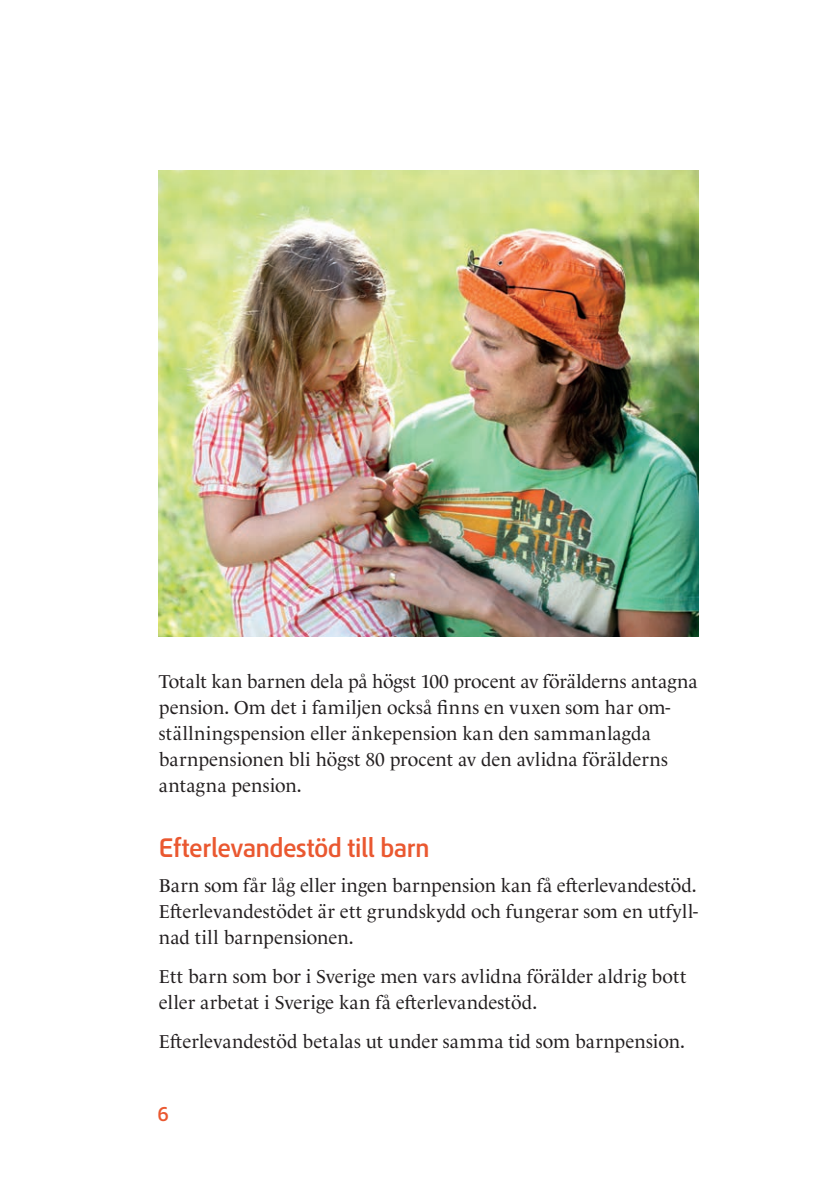
<style>
.page{position:relative;width:840px;height:1191px;background:#fff}
.page>*{position:absolute;margin:0;border:0;box-sizing:border-box;transform-origin:0 0}
.t1{font:500 24px "Pensio Sans";letter-spacing:-.01em;color:#ea5830}
.t2{font:19px/26px "Le Monde Livre Ptf";color:#231f20}
.t3{font:500 18px "Pensio Sans";color:#ea5830}
</style>
<div class="page">
<img style="left:159px;top:170px;width:538px;height:466px">
<p class="t2" style="left:159px;top:666px;width:539px">Totalt kan barnen dela på högst 100 procent av förälderns antagna pension. Om det i familjen också finns en vuxen som har om&shy;ställningspension eller änkepension kan den sammanlagda barnpensionen bli högst 80 procent av den avlidna förälderns antagna pension.</p>
<h3 class="t1" style="left:159px;top:830px;width:272px">Efterlevandestöd till barn</h3>
<p class="t2" style="left:159px;top:870px;width:540px;text-align:justify">Barn som får låg eller ingen barnpension kan få efter levande stöd.<br>Efterlevandestödet är ett grundskydd och fungerar som en utfyll&shy;nad till barnpensionen.</p>
<p class="t2" style="left:159px;top:961px;width:528px">Ett barn som bor i Sverige men vars avlidna förälder aldrig bott eller arbetat i Sverige kan få efterlevandestöd.</p>
<p class="t2" style="left:159px;top:1026px;width:527px">Efterlevandestöd betalas ut under samma tid som barnpension.</p>
<p class="t3" style="left:157px;top:1101px;width:12px">6</p>
</div>
